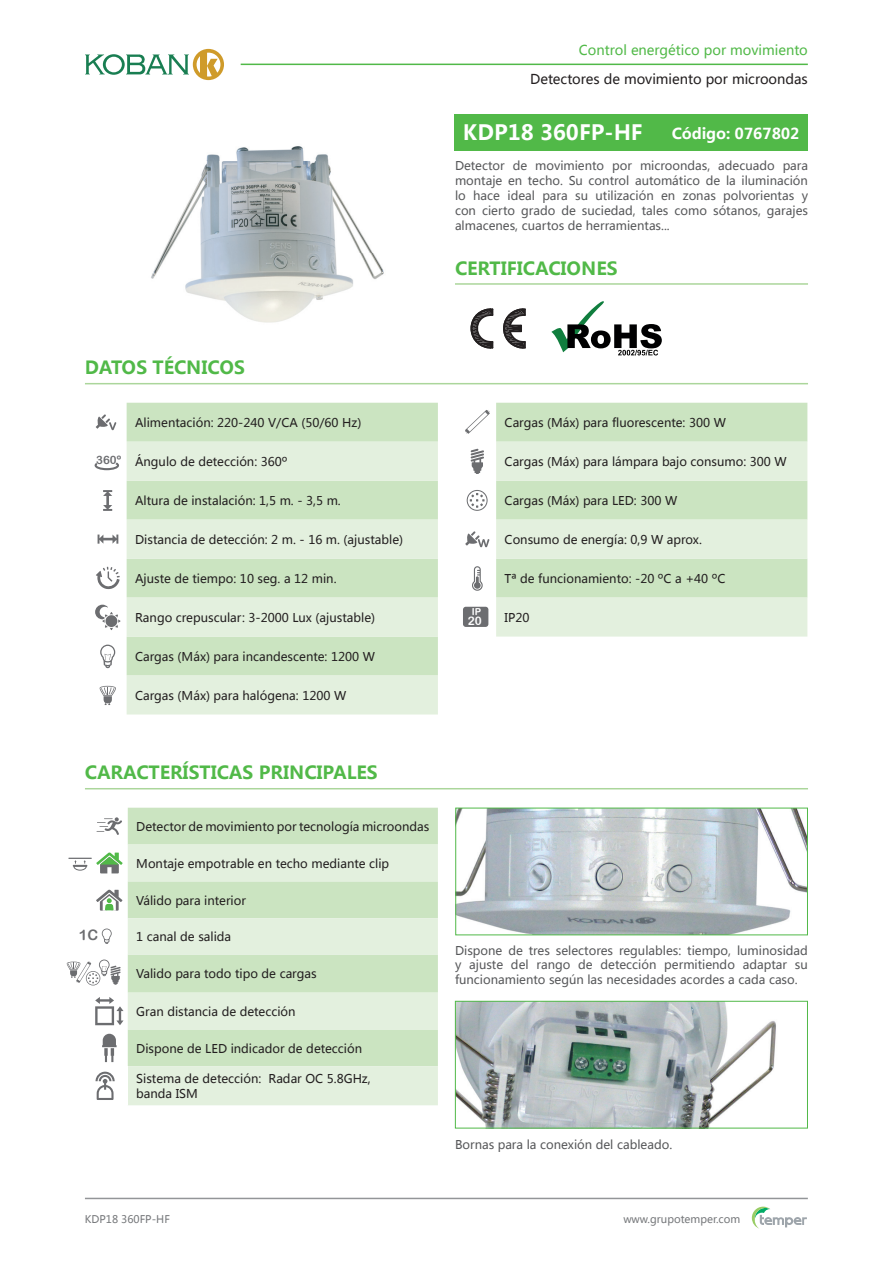
<style>
.page{position:relative;width:893px;height:1263px;background:#fff}
.page>*{position:absolute;margin:0;border:0;box-sizing:border-box;transform-origin:0 0}
.t1{font:700 21px "Microsoft Ya Hei";color:#fff}
.t2{font:700 18px "Microsoft Ya Hei";color:#51b948}
.t3{font:700 15px "Microsoft Ya Hei";color:#fff}
.t4{font:14.4px "Arial Rounded MT Bold";color:#6c6d70}
.t5{font:13.5px "Microsoft Ya Hei";color:#231f20}
.t6{font:13.5px "Microsoft Ya Hei";color:#51b948}
.t7{font:12px/15px "Microsoft Ya Hei";color:#231f20}
.t8{font:12px/15px "Microsoft Ya Hei";color:#57585a;text-align:justify}
.t9{font:11.7px "Arial Rounded MT Bold";color:#fff}
.t10{font:10.5px "Microsoft Ya Hei";color:#76787b}
.t11{font:9.6px "Arial Rounded MT Bold";color:#fff}
</style>
<div class="page">
<hr style="left:85px;top:1198px;width:723px;height:1px;background:#939598">
<svg style="left:752px;top:1206px;width:55px;height:23px"></svg>
<svg style="left:85px;top:49px;width:139px;height:31px"></svg>
<hr style="left:241px;top:64px;width:567px;height:1px;background:#51b948">
<img style="left:151px;top:146px;width:233px;height:177px">
<svg style="left:551px;top:301px;width:111px;height:55px"></svg>
<div style="left:454px;top:115px;width:354px;height:36px;background:#51b948"></div>
<svg style="left:470px;top:308px;width:23px;height:41px"></svg>
<svg style="left:503px;top:308px;width:23px;height:41px"></svg>
<hr style="left:455px;top:283px;width:353px;height:2px;background:#abd69b">
<hr style="left:85px;top:383px;width:723px;height:1px;background:#abd69b">
<div style="left:127px;top:403px;width:311px;height:39px;background:#cbe4c1"></div>
<svg style="left:127px;top:442px;width:311px;height:272px;background:#d8ead1"></svg>
<svg style="left:94px;top:403px;width:33px;height:311px"></svg>
<div style="left:496px;top:403px;width:311px;height:39px;background:#cbe4c1"></div>
<svg style="left:496px;top:442px;width:311px;height:194px;background:#d9ebd2"></svg>
<svg style="left:463px;top:410px;width:27px;height:217px"></svg>
<div style="left:463px;top:607px;width:25px;height:20px;background:#6c6d70;border-radius:3px"></div>
<hr style="left:85px;top:788px;width:723px;height:1px;background:#abd69b">
<div style="left:128px;top:808px;width:310px;height:36px;background:#cbe4c1"></div>
<svg style="left:128px;top:844px;width:310px;height:261px;background:#d8ead1"></svg>
<svg style="left:97px;top:817px;width:25px;height:18px"></svg>
<svg style="left:68px;top:852px;width:55px;height:21px"></svg>
<svg style="left:96px;top:889px;width:27px;height:22px"></svg>
<svg style="left:101px;top:928px;width:11px;height:16px"></svg>
<svg style="left:67px;top:959px;width:54px;height:26px"></svg>
<svg style="left:95px;top:997px;width:29px;height:28px"></svg>
<svg style="left:102px;top:1034px;width:15px;height:28px"></svg>
<svg style="left:96px;top:1072px;width:19px;height:28px"></svg>
<img style="left:457px;top:810px;width:349px;height:123px">
<div style="left:455px;top:808px;width:353px;height:127px;border:1px solid #51b948"></div>
<img style="left:457px;top:1003px;width:319px;height:123px">
<div style="left:455px;top:1001px;width:353px;height:127px;border:1px solid #51b948"></div>
<p class="t6" style="left:579px;top:41px;width:230px">Control energético por movimiento</p>
<p class="t5" style="left:530px;top:70px;width:279px">Detectores de movimiento por microondas</p>
<h1 class="t1" style="left:463px;top:118px;width:181px">KDP18 360FP-HF</h1>
<p class="t8" style="left:455px;top:158px;width:355px">Detector de movimiento por microondas, adecuado para montaje en techo. Su control automático de la iluminación lo hace ideal para su utilización en zonas polvorientas y con cierto grado de suciedad, tales como sótanos, garajes almacenes, cuartos de herramientas...</p>
<h2 class="t2" style="left:455px;top:256px;width:164px">CERTIFICACIONES</h2>
<p class="t3" style="left:672px;top:123px;width:129px">Código: 0767802</p>
<h2 class="t2" style="left:85px;top:355px;width:161px">DATOS TÉCNICOS</h2>
<p class="t7" style="left:135px;top:415px;width:228px">Alimentación: 220-240 V/CA (50/60 Hz)</p>
<p class="t7" style="left:96px;top:454px;width:193px"><sup>360º</sup> Ángulo de detección: 360º</p>
<p class="t7" style="left:135px;top:493px;width:207px">Altura de instalación: 1,5 m. - 3,5 m.</p>
<p class="t7" style="left:135px;top:532px;width:270px">Distancia de detección: 2 m. - 16 m. (ajustable)</p>
<p class="t7" style="left:135px;top:571px;width:203px">Ajuste de tiempo: 10 seg. a 12 min.</p>
<p class="t7" style="left:135px;top:610px;width:242px">Rango crepuscular: 3-2000 Lux (ajustable)</p>
<p class="t7" style="left:135px;top:649px;width:241px">Cargas (Máx) para incandescente: 1200 W</p>
<p class="t7" style="left:135px;top:688px;width:213px">Cargas (Máx) para halógena: 1200 W</p>
<h2 class="t2" style="left:85px;top:760px;width:294px">CARACTERÍSTICAS PRINCIPALES</h2>
<p class="t7" style="left:136px;top:819px;width:295px">Detector de movimiento por tecnología microondas</p>
<p class="t7" style="left:136px;top:855px;width:254px">Montaje empotrable en techo mediante clip</p>
<p class="t7" style="left:136px;top:892px;width:111px">Válido para interior</p>
<p class="t4" style="left:79px;top:927px;width:21px">1C</p>
<p class="t7" style="left:136px;top:929px;width:96px">1 canal de salida</p>
<p class="t7" style="left:136px;top:966px;width:182px">Valido para todo tipo de cargas</p>
<p class="t7" style="left:136px;top:1004px;width:161px">Gran distancia de detección</p>
<p class="t7" style="left:136px;top:1040px;width:227px">Dispone de LED indicador de detección</p>
<p class="t7" style="left:136px;top:1071px;width:236px">Sistema de detección: Radar OC 5.8GHz, banda ISM</p>
<p class="t10" style="left:85px;top:1212px;width:87px">KDP18 360FP-HF</p>
<p class="t7" style="left:505px;top:415px;width:223px">Cargas (Máx) para fluorescente: 300 W</p>
<p class="t7" style="left:505px;top:454px;width:284px">Cargas (Máx) para lámpara bajo consumo: 300 W</p>
<p class="t7" style="left:505px;top:493px;width:174px">Cargas (Máx) para LED: 300 W</p>
<p class="t7" style="left:505px;top:532px;width:199px">Consumo de energía: 0,9 W aprox.</p>
<p class="t7" style="left:505px;top:571px;width:222px">Tª de funcionamiento: -20 ºC a +40 ºC</p>
<p class="t11" style="left:472px;top:606px;width:11px">IP</p>
<p class="t9" style="left:468px;top:614px;width:15px">20</p>
<p class="t7" style="left:505px;top:610px;width:26px">IP20</p>
<p class="t8" style="left:455px;top:943px;width:354px;line-height:14.4px">Dispone de tres selectores regulables: tiempo, luminosidad y ajuste del rango de detección permitiendo adaptar su funcionamiento según las necesidades acordes a cada caso.</p>
<p class="t8" style="left:455px;top:1136px;width:219px">Bornas para la conexión del cableado.</p>
<p class="t10" style="left:623px;top:1212px;width:119px">www.grupotemper.com</p>
</div>
